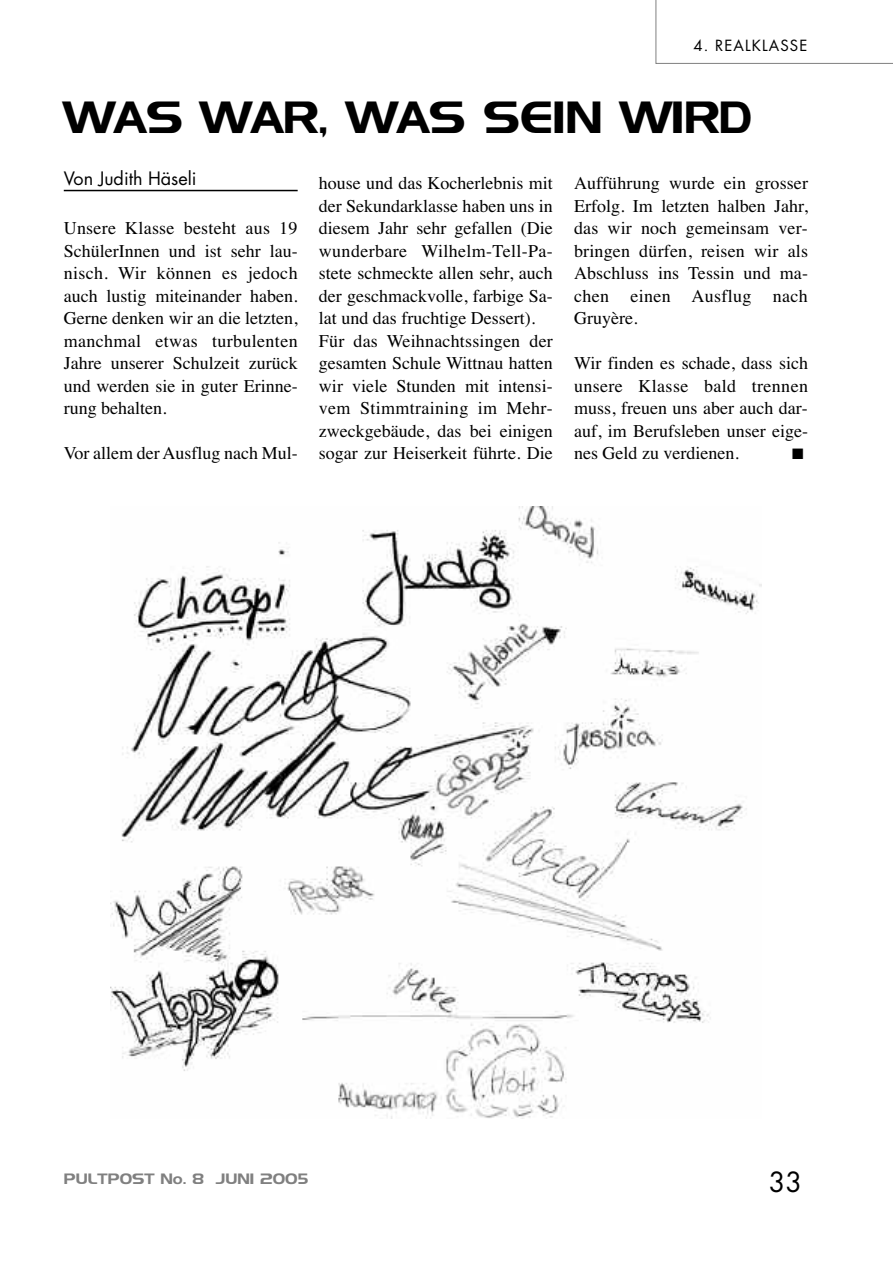
<style>
.page{position:relative;width:893px;height:1263px;background:#fff}
.page>*{position:absolute;margin:0;border:0;box-sizing:border-box;transform-origin:0 0}
.t1{font:45px "Denmark";color:#000}
.t2{font:27px "Futura";color:#000}
.t3{font:18px/22.5px "Times";color:#000;text-align:justify}
.t4{font:18px "Futura";color:#000}
.t5{font:15px "Denmark";color:#808080}
.t6{font:15px "Futura";letter-spacing:.075em;color:#000}
.t7{font:15px "Zapf Dingbats ITC";color:#000}
</style>
<div class="page">
<svg style="left:656px;top:0;width:237px;height:64px"></svg>
<hr style="left:64px;top:190px;width:234px;height:1px;background:#000">
<img style="left:110px;top:506px;width:652px;height:612px">
<p class="t6" style="left:693px;top:38px;width:116px">4. REALKLASSE</p>
<h1 class="t1" style="left:64px;top:90px;width:690px">WAS WAR, WAS SEIN WIRD</h1>
<p class="t4" style="left:64px;top:170px;width:134px">Von Judith Häseli</p>
<p class="t3" style="left:64px;top:217px;width:235px">Unsere Klasse besteht aus 19<br>SchülerInnen und ist sehr lau&shy;nisch. Wir können es jedoch auch lustig miteinander haben.<br>Gerne denken wir an die letzten, manchmal etwas turbulenten Jahre unserer Schulzeit zurück und werden sie in guter Erinne&shy;rung behalten.</p>
<p class="t3" style="left:64px;top:442px;width:235px">Vor allem der Ausflug nach Mul-</p>
<p class="t3" style="left:319px;top:172px;width:235px;text-align:left">house und das Kocherlebnis mit der Sekundarklasse haben uns in diesem Jahr sehr gefallen (Die wunderbare Wilhelm-Tell-Pa&shy;stete schmeckte allen sehr, auch der geschmackvolle, farbige Sa&shy;lat und das fruchtige Dessert).<br>Für das Weihnachtssingen der gesamten Schule Wittnau hatten wir viele Stunden mit intensi&shy;vem Stimmtraining im Mehr&shy;zweckgebäude, das bei einigen sogar zur Heiserkeit führte. Die</p>
<p class="t3" style="left:574px;top:172px;width:236px">Aufführung wurde ein grosser Erfolg. Im letzten halben Jahr, das wir noch gemeinsam ver&shy;bringen dürfen, reisen wir als Abschluss ins Tessin und ma&shy;chen einen Ausflug nach Gruyère.</p>
<p class="t3" style="left:574px;top:352px;width:235px">Wir finden es schade, dass sich unsere Klasse bald trennen muss, freuen uns aber auch dar&shy;auf, im Berufsleben unser eige&shy;nes Geld zu verdienen.</p>
<p class="t7" style="left:792px;top:445px;width:13px">■</p>
<p class="t5" style="left:64px;top:1169px;width:246px">PULTPOST No. 8 JUNI 2005</p>
<h2 class="t2" style="left:769px;top:1169px;width:35px">33</h2>
</div>
